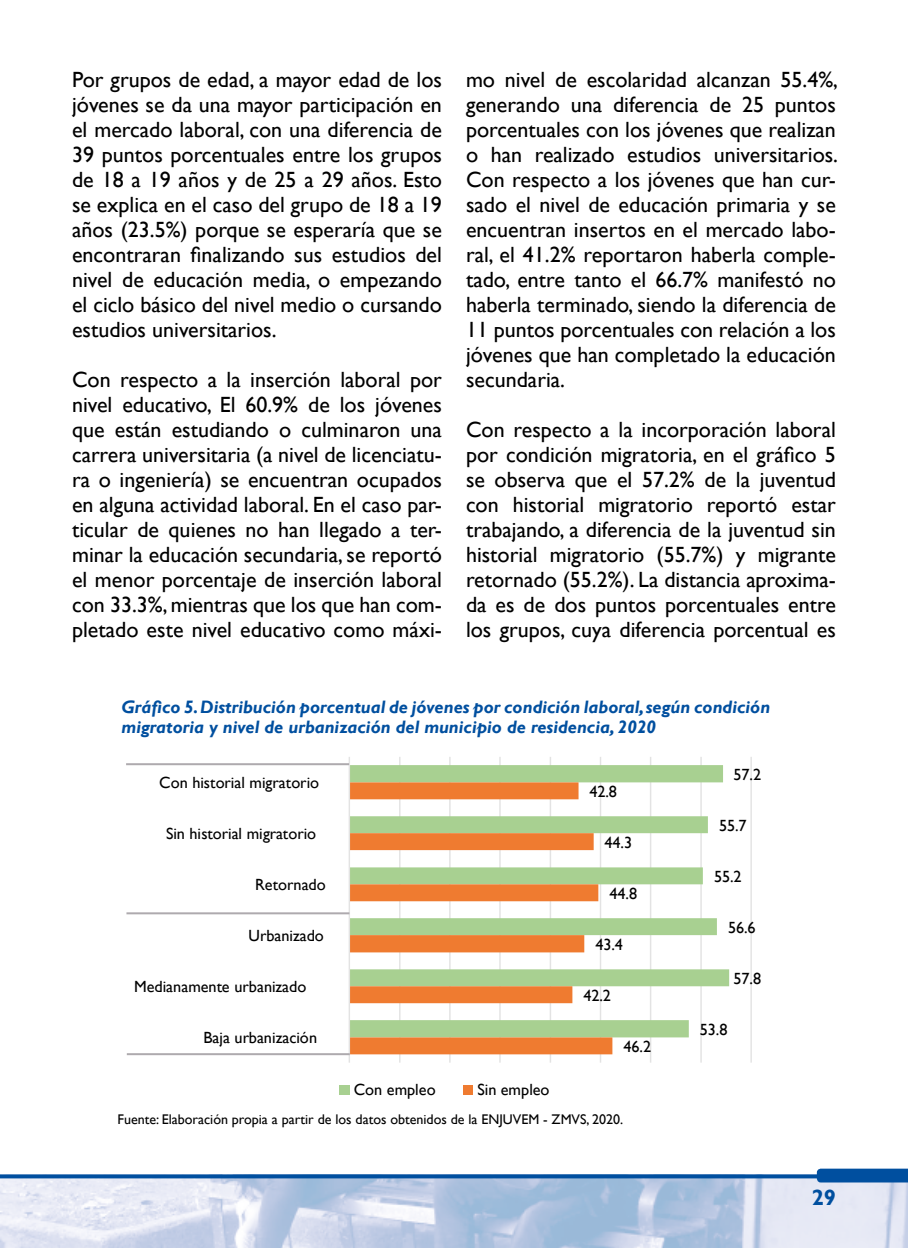
<style>
.page{position:relative;width:908px;height:1248px;background:#fff}
.page>*{position:absolute;margin:0;border:0;box-sizing:border-box;transform-origin:0 0}
.t1{font:22px/25px "Gill Sans";color:#000;text-align:justify}
.t2{font:700 22px "Gill Sans";color:#004f9f}
.t3{font:italic 700 18px/20px "Gill Sans";color:#004f9f}
.t4{font:16.2px "Gill Sans";letter-spacing:-.005em;color:#000}
.t5{font:14px "Gill Sans";color:#000}
</style>
<div class="page">
<img style="left:0;top:1178px;width:907px;height:69px">
<svg style="left:0;top:1174px;width:816px;height:4px;background:#135ca6"></svg>
<svg style="left:816px;top:1168px;width:91px;height:14px"></svg>
<hr style="left:399px;top:756px;width:1px;height:306px;background:#e3e3e3">
<hr style="left:449px;top:756px;width:1px;height:306px;background:#e3e3e3">
<hr style="left:499px;top:756px;width:1px;height:306px;background:#e3e3e3">
<hr style="left:549px;top:756px;width:2px;height:306px;background:#e3e3e3">
<hr style="left:599px;top:756px;width:2px;height:306px;background:#e3e3e3">
<hr style="left:649px;top:756px;width:2px;height:306px;background:#e3e3e3">
<hr style="left:700px;top:756px;width:1px;height:306px;background:#e3e3e3">
<hr style="left:750px;top:756px;width:1px;height:306px;background:#e3e3e3">
<svg style="left:350px;top:765px;width:378px;height:272px"></svg>
<svg style="left:350px;top:782px;width:262px;height:272px"></svg>
<hr style="left:348px;top:756px;width:2px;height:306px;background:#e3e3e3">
<div style="left:339px;top:1084px;width:10px;height:10px;background:#a8d091"></div>
<div style="left:463px;top:1084px;width:9px;height:10px;background:#ef7b30"></div>
<hr style="left:126px;top:912px;width:223px;height:2px;background:#aeaaae">
<hr style="left:127px;top:1053px;width:222px;height:2px;background:#aeaaae">
<hr style="left:126px;top:763px;width:223px;height:2px;background:#aeaaae">
<p class="t1" style="left:72px;top:68px;width:371px">Por grupos de edad, a mayor edad de los jóvenes se da una mayor participación en el mercado laboral, con una diferencia de 39 puntos porcentuales entre los grupos de 18 a 19 años y de 25 a 29 años. Esto se explica en el caso del grupo de 18 a 19 años (23.5%) porque se esperaría que se encontraran finalizando sus estudios del nivel de educación media, o empezando el ciclo básico del nivel medio o cursando estudios universitarios.</p>
<p class="t1" style="left:72px;top:368px;width:371px">Con respecto a la inserción laboral por nivel educativo, El 60.9% de los jóvenes que están estudiando o culminaron una carrera universitaria (a nivel de licenciatu&shy;ra o ingeniería) se encuentran ocupados en alguna actividad laboral. En el caso par&shy;ticular de quienes no han llegado a ter&shy;minar la educación secundaria, se reportó el menor porcentaje de inserción laboral con 33.3%, mientras que los que han com&shy;pletado este nivel educativo como máxi-</p>
<p class="t1" style="left:466px;top:68px;width:373px">mo nivel de escolaridad alcanzan 55.4%, generando una diferencia de 25 puntos porcentuales con los jóvenes que realizan o han realizado estudios universitarios.<br>Con respecto a los jóvenes que han cur&shy;sado el nivel de educación primaria y se encuentran insertos en el mercado labo&shy;ral, el 41.2% reportaron haberla comple&shy;tado, entre tanto el 66.7% manifestó no haberla terminado, siendo la diferencia de 11 puntos porcentuales con relación a los jóvenes que han completado la educación secundaria.</p>
<p class="t1" style="left:466px;top:417px;width:371px">Con respecto a la incorporación laboral por condición migratoria, en el gráfico 5 se observa que el 57.2% de la juventud con historial migratorio reportó estar trabajando, a diferencia de la juventud sin historial migratorio (55.7%) y migrante retornado (55.2%). La distancia aproxima&shy;da es de dos puntos porcentuales entre los grupos, cuya diferencia porcentual es</p>
<p class="t3" style="left:122px;top:697px;width:650px">Gráfico 5. Distribución porcentual de jóvenes por condición laboral, según condición migratoria y nivel de urbanización del municipio de residencia, 2020</p>
<p class="t4" style="left:733px;top:765px;width:29px">57.2</p>
<p class="t4" style="left:718px;top:816px;width:29px">55.7</p>
<p class="t4" style="left:713px;top:867px;width:29px">55.2</p>
<p class="t4" style="left:727px;top:918px;width:29px">56.6</p>
<p class="t4" style="left:733px;top:969px;width:29px">57.8</p>
<p class="t4" style="left:699px;top:1020px;width:29px">53.8</p>
<p class="t4" style="left:159px;top:772px;width:161px">Con historial migratorio</p>
<p class="t4" style="left:166px;top:823px;width:152px">Sin historial migratorio</p>
<p class="t4" style="left:255px;top:874px;width:72px">Retornado</p>
<p class="t4" style="left:248px;top:925px;width:77px">Urbanizado</p>
<p class="t4" style="left:134px;top:976px;width:174px">Medianamente urbanizado</p>
<p class="t4" style="left:203px;top:1027px;width:115px">Baja urbanización</p>
<p class="t4" style="left:589px;top:782px;width:29px">42.8</p>
<p class="t4" style="left:604px;top:833px;width:29px">44.3</p>
<p class="t4" style="left:609px;top:884px;width:29px">44.8</p>
<p class="t4" style="left:595px;top:935px;width:29px">43.4</p>
<p class="t4" style="left:583px;top:986px;width:29px">42.2</p>
<p class="t4" style="left:623px;top:1037px;width:29px">46.2</p>
<p class="t4" style="left:353px;top:1080px;width:83px">Con empleo</p>
<p class="t4" style="left:477px;top:1080px;width:74px">Sin empleo</p>
<p class="t5" style="left:117px;top:1110px;width:507px">Fuente: Elaboración propia a partir de los datos obtenidos de la ENJUVEM - ZMVS, 2020.</p>
<p class="t2" style="left:811px;top:1184px;width:26px">29</p>
</div>
